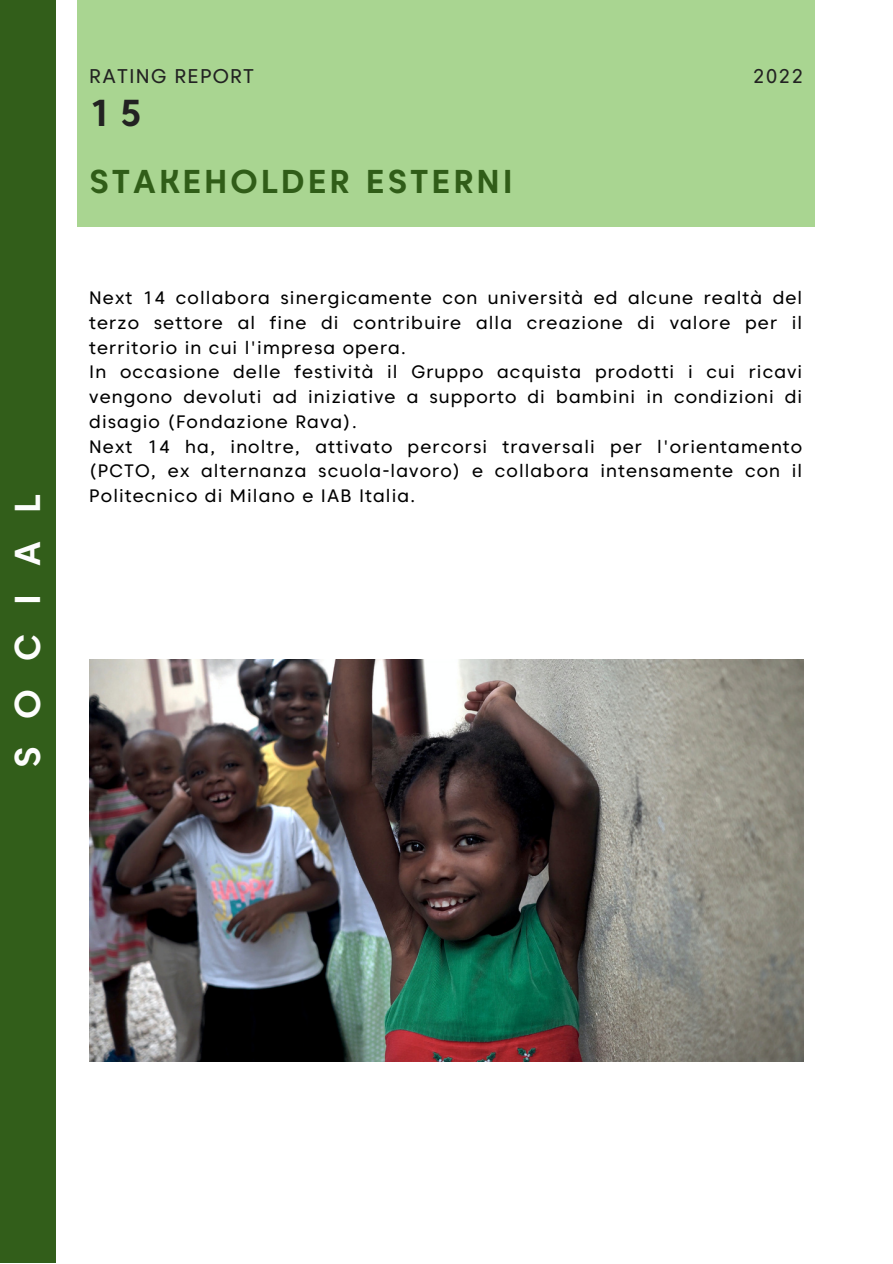
<style>
.page{position:relative;width:893px;height:1264px;background:#fff}
.page>*{position:absolute;margin:0;border:0;box-sizing:border-box;transform-origin:0 0}
.t1{font:700 37.5px "Caros";color:#222}
.t2{font:700 36px "Caros";letter-spacing:.785em;color:#fdfdfd}
.t3{font:700 33px "Caros";letter-spacing:.09em;color:#305d18}
.t4{font:19.8px "Caros";letter-spacing:.06em;color:#222}
.t5{font:18px/24.8px "Caros";letter-spacing:.06em;color:#000;text-align:justify}
</style>
<div class="page">
<div style="left:77px;top:0;width:738px;height:227px;background:#a9d591"></div>
<div style="left:0;top:0;width:55px;height:1262px;background:#305d18"></div>
<img style="left:89px;top:660px;width:714px;height:401px">
<p class="t2" style="left:6px;top:768px;width:275px;rotate:-90deg">SOCIAL</p>
<p class="t4" style="left:89px;top:64px;width:166px">RATING REPORT</p>
<p class="t4" style="left:752px;top:64px;width:52px">2022</p>
<p class="t1" style="left:89px;top:90px;width:54px">15</p>
<p class="t3" style="left:89px;top:161px;width:425px">STAKEHOLDER ESTERNI</p>
<p class="t5" style="left:89px;top:285px;width:714px">Next 14 collabora sinergicamente con università ed alcune realtà del terzo settore al fine di contribuire alla creazione di valore per il territorio in cui l'impresa opera.</p>
<p class="t5" style="left:89px;top:359px;width:714px">In occasione delle festività il Gruppo acquista prodotti i cui ricavi vengono devoluti ad iniziative a supporto di bambini in condizioni di disagio (Fondazione Rava).</p>
<p class="t5" style="left:89px;top:434px;width:714px">Next 14 ha, inoltre, attivato percorsi traversali per l'orientamento (PCTO, ex alternanza scuola-lavoro) e collabora intensamente con il Politecnico di Milano e IAB Italia.</p>
</div>
